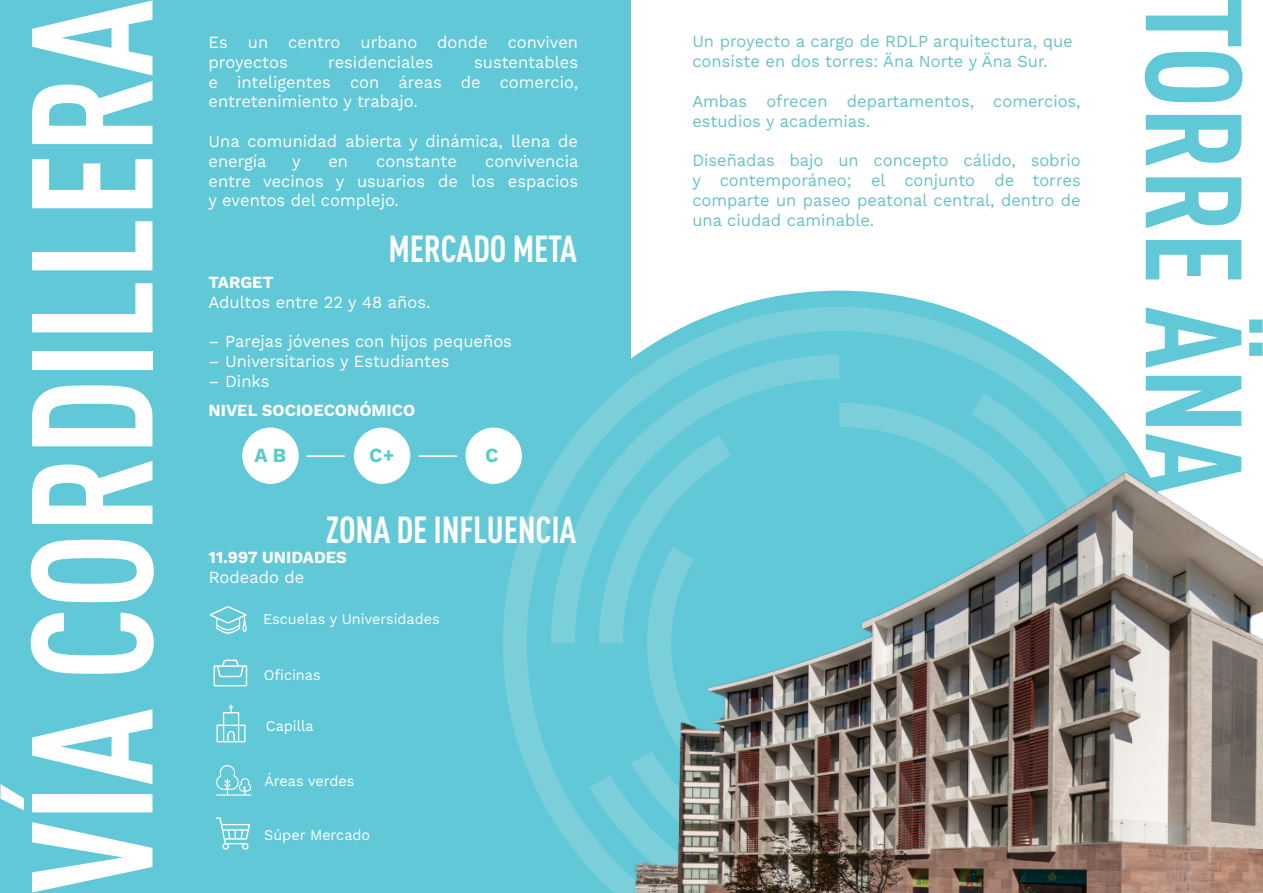
<style>
.page{position:relative;width:1263px;height:893px;background:#fff}
.page>*{position:absolute;margin:0;border:0;box-sizing:border-box;transform-origin:0 0}
.t1{font:700 134.25px "DIN Cond";letter-spacing:-.005em;color:#60c8d6}
.t2{font:700 37.05px "DIN Cond";letter-spacing:-.005em;color:#fff}
.t3{font:700 20.1px "Work Sans";color:rgb(51 190 188/.9)}
.t4{font:16.95px/19.8px "Work Sans";color:#fff}
.t5{font:16.95px/19.8px "Work Sans";color:#57bac2}
.t6{font:700 16.95px "Work Sans";color:#fff}
.t7{font:14.85px "Work Sans";color:#fff}
</style>
<div class="page">
<div style="left:0;top:0;width:631px;height:893px;background:#60c8d6"></div>
<svg style="left:487px;top:291px;width:458px;height:193px;fill:#60c8d6"></svg>
<svg style="left:503px;top:307px;width:645px;height:586px;fill:#60c8d6"></svg>
<svg style="left:32px;top:822px;width:120px;height:70px"></svg>
<svg style="left:0;top:709px;width:152px;height:103px"></svg>
<svg style="left:31px;top:613px;width:123px;height:61px"></svg>
<svg style="left:31px;top:540px;width:123px;height:62px"></svg>
<svg style="left:32px;top:461px;width:120px;height:63px"></svg>
<svg style="left:32px;top:385px;width:120px;height:61px"></svg>
<div style="left:32px;top:351px;width:120px;height:19px;background:#fff"></div>
<svg style="left:32px;top:283px;width:120px;height:49px"></svg>
<svg style="left:32px;top:221px;width:120px;height:49px"></svg>
<svg style="left:32px;top:159px;width:120px;height:49px"></svg>
<svg style="left:32px;top:81px;width:120px;height:63px"></svg>
<svg style="left:32px;top:0;width:120px;height:75px"></svg>
<div style="left:242px;top:428px;width:57px;height:56px;background:#fff;border-radius:50%"></div>
<div style="left:354px;top:428px;width:56px;height:56px;background:#fff;border-radius:50%"></div>
<div style="left:465px;top:428px;width:57px;height:56px;background:#fff;border-radius:50%"></div>
<hr style="left:419px;top:455px;width:38px;height:2px;background:#fff">
<hr style="left:306px;top:455px;width:39px;height:2px;background:#fff">
<svg style="left:210px;top:606px;width:37px;height:28px"></svg>
<svg style="left:216px;top:705px;width:30px;height:37px"></svg>
<svg style="left:216px;top:765px;width:35px;height:31px"></svg>
<svg style="left:215px;top:817px;width:35px;height:33px"></svg>
<svg style="left:213px;top:659px;width:34px;height:27px"></svg>
<img style="left:631px;top:472px;width:632px;height:421px">
<p class="t4" style="left:209px;top:32px;width:371px">Es un centro urbano donde conviven proyectos</p>
<p class="t4" style="left:209px;top:51px;width:371px;text-align:justify;text-indent:266px">sustentables e inteligentes con áreas de comercio, entretenimiento y trabajo.</p>
<p class="t4" style="left:209px;top:131px;width:371px">Una comunidad abierta y dinámica, llena de energía</p>
<p class="t4" style="left:328px;top:51px;width:107px">residenciales</p>
<p class="t4" style="left:209px;top:150px;width:371px;text-align:justify;text-indent:277px">convivencia entre vecinos y usuarios de los espacios y eventos del complejo.</p>
<h2 class="t2" style="left:388px;top:227px;width:190px">MERCADO META</h2>
<p class="t6" style="left:209px;top:269px;width:66px">TARGET</p>
<p class="t4" style="left:209px;top:291px;width:223px">Adultos entre 22 y 48 años.</p>
<p class="t4" style="left:209px;top:331px;width:305px">– Parejas jóvenes con hijos pequeños</p>
<p class="t4" style="left:209px;top:351px;width:242px">– Universitarios y Estudiantes</p>
<p class="t4" style="left:209px;top:370px;width:62px">– Dinks</p>
<p class="t6" style="left:209px;top:397px;width:208px">NIVEL SOCIOECONÓMICO</p>
<p class="t4" style="left:292px;top:150px;width:10px">y</p>
<p class="t4" style="left:328px;top:150px;width:21px">en</p>
<p class="t4" style="left:376px;top:150px;width:82px">constante</p>
<p class="t3" style="left:254px;top:440px;width:33px">A B</p>
<p class="t3" style="left:370px;top:440px;width:27px">C+</p>
<p class="t3" style="left:486px;top:440px;width:15px">C</p>
<h2 class="t2" style="left:326px;top:507px;width:252px">ZONA DE INFLUENCIA</h2>
<p class="t6" style="left:209px;top:545px;width:139px">11.997 UNIDADES</p>
<p class="t4" style="left:209px;top:567px;width:97px">Rodeado de</p>
<p class="t7" style="left:263px;top:608px;width:178px">Escuelas y Universidades</p>
<p class="t7" style="left:264px;top:663px;width:58px">Oficinas</p>
<p class="t7" style="left:266px;top:714px;width:49px">Capilla</p>
<p class="t7" style="left:264px;top:770px;width:92px">Áreas verdes</p>
<p class="t7" style="left:264px;top:823px;width:107px">Súper Mercado</p>
<p class="t5" style="left:692px;top:31px;width:382px">Un proyecto a cargo de RDLP arquitectura, que consiste en dos torres: Äna Norte y Äna Sur.</p>
<p class="t5" style="left:692px;top:90px;width:390px">Ambas ofrecen departamentos, comercios, estudios y academias.</p>
<p class="t5" style="left:692px;top:150px;width:390px;text-align:justify">Diseñadas bajo un concepto cálido, sobrio y contemporáneo; el conjunto de torres comparte un paseo peatonal central, dentro de una ciudad caminable.</p>
<h1 class="t1" style="left:1275px;top:-3px;width:499px;rotate:90deg">TORRE ÄNA</h1>
</div>
